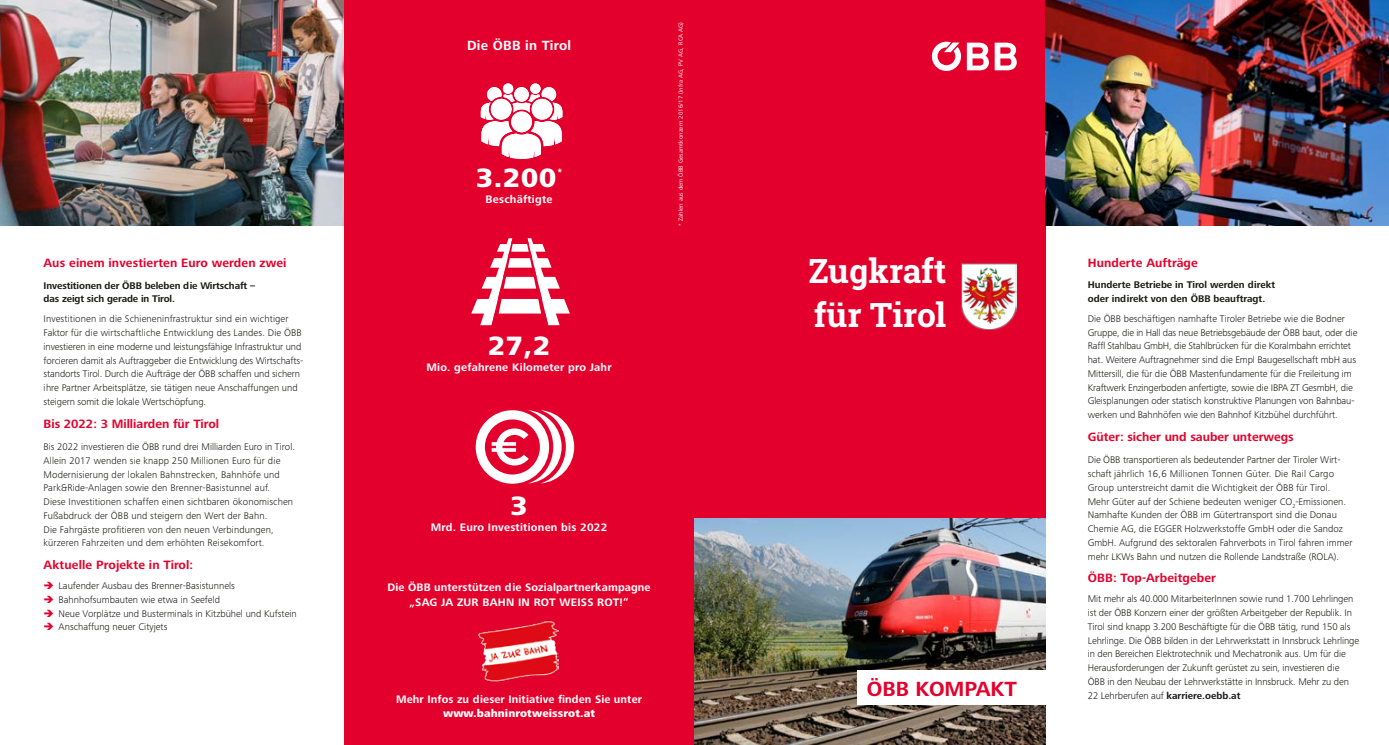
<style>
.page{position:relative;width:1389px;height:745px;background:#fff}
.page>*{position:absolute;margin:0;border:0;box-sizing:border-box;transform-origin:0 0}
.t1{font:700 33.62px/43.9px "Roboto Slab";color:#fff}
.t2{font:800 27.5px "Frutiger Next Pro";color:#fff}
.t3{font:700 21.25px "Frutiger Next Pro";color:#e4002c}
.t4{font:700 13.75px "Frutiger Next Pro";letter-spacing:.02em;color:#fff}
.t5{font:700 12.5px "Frutiger Next Pro";letter-spacing:.01em;color:#e4002c}
.t6{font:700 11.25px/15px "Frutiger Next Pro";letter-spacing:.01em;color:#fff;text-align:center}
.t7{font:300 10px/13.8px "Frutiger Next Pro";letter-spacing:-.005em;color:#1a1a18}
.t8{font:700 10px/13.8px "Frutiger Next Pro";letter-spacing:-.01em;color:#1a1a18}
.t9{font:6.25px "Frutiger Next Pro";letter-spacing:.02em;color:#fff}
.s1{color:#e4002c}
.s2{font-weight:800}
.s3{font-weight:700}
</style>
<div class="page">
<div style="left:344px;top:0;width:701px;height:744px;background:#e4002c"></div>
<img style="left:694px;top:518px;width:351px;height:226px">
<svg style="left:995px;top:43px;width:22px;height:27px"></svg>
<svg style="left:967px;top:43px;width:22px;height:27px"></svg>
<svg style="left:932px;top:42px;width:29px;height:29px"></svg>
<img style="left:961px;top:264px;width:55px;height:65px">
<svg style="left:471px;top:238px;width:99px;height:87px"></svg>
<div style="left:476px;top:410px;width:73px;height:73px;background:#fff;border-radius:50%"></div>
<div style="left:485px;top:419px;width:55px;height:55px;background:#e4002c;border-radius:50%"></div>
<svg style="left:492px;top:410px;width:82px;height:73px"></svg>
<svg style="left:481px;top:83px;width:81px;height:76px"></svg>
<img style="left:478px;top:620px;width:81px;height:61px">
<div style="left:857px;top:670px;width:197px;height:34px;background:#fff"></div>
<img style="left:0;top:0;width:344px;height:225px">
<img style="left:1045px;top:0;width:344px;height:225px">
<p class="t5" style="left:44px;top:256px;width:245px">Aus einem investierten Euro werden zwei</p>
<p class="t8" style="left:44px;top:278px;width:213px">Investitionen der ÖBB beleben die Wirtschaft – das zeigt sich gerade in Tirol.</p>
<p class="t7" style="left:44px;top:312px;width:261px">Investitionen in die Schieneninfrastruktur sind ein wichtiger Faktor für die wirtschaftliche Entwicklung des Landes. Die ÖBB investieren in eine moderne und leistungsfähige Infrastruktur und forcieren damit als Auftraggeber die Entwicklung des Wirtschafts&shy;standorts Tirol. Durch die Aufträge der ÖBB schaffen und sichern ihre Partner Arbeitsplätze, sie tätigen neue Anschaffungen und steigern somit die lokale Wertschöpfung.</p>
<p class="t5" style="left:44px;top:416px;width:177px">Bis 2022: 3 Milliarden für Tirol</p>
<p class="t7" style="left:44px;top:439px;width:253px">Bis 2022 investieren die ÖBB rund drei Milliarden Euro in Tirol.<br>Allein 2017 wenden sie knapp 250 Millionen Euro für die Modernisierung der lokalen Bahnstrecken, Bahnhöfe und Park&amp;Ride-Anlagen sowie den Brenner-Basistunnel auf.<br>Diese Investitionen schaffen einen sichtbaren ökonomischen Fußabdruck der ÖBB und steigern den Wert der Bahn.<br>Die Fahrgäste profitieren von den neuen Verbindungen, kürzeren Fahrzeiten und dem erhöhten Reisekomfort.</p>
<p class="t5" style="left:44px;top:557px;width:151px">Aktuelle Projekte in Tirol:</p>
<p class="t7" style="left:44px;top:578px;width:193px"><span class="s1">➔</span> Laufender Ausbau des Brenner-Basistunnels</p>
<p class="t7" style="left:44px;top:592px;width:178px"><span class="s1">➔</span> Bahnhofsumbauten wie etwa in Seefeld</p>
<p class="t7" style="left:44px;top:606px;width:255px"><span class="s1">➔</span> Neue Vorplätze und Busterminals in Kitzbühel und Kufstein</p>
<p class="t7" style="left:44px;top:619px;width:125px"><span class="s1">➔</span> Anschaffung neuer Cityjets</p>
<p class="t4" style="left:467px;top:38px;width:106px">Die ÖBB in Tirol</p>
<p class="t6" style="left:557px;top:165px;width:6px">*</p>
<p class="t2" style="left:476px;top:162px;width:82px">3.200</p>
<p class="t6" style="left:486px;top:191px;width:68px">Beschäftigte</p>
<p class="t2" style="left:488px;top:330px;width:64px">27,2</p>
<p class="t6" style="left:426px;top:359px;width:187px">Mio. gefahrene Kilometer pro Jahr</p>
<p class="t9" style="left:677px;top:226px;width:205px;rotate:-90deg">* Zahlen aus dem ÖBB Gesamtkonzern 2016/17 (Infra AG, PV AG, RCA AG)</p>
<p class="t2" style="left:511px;top:490px;width:19px">3</p>
<p class="t6" style="left:431px;top:520px;width:178px">Mrd. Euro Investitionen bis 2022</p>
<p class="t6" style="left:388px;top:579px;width:265px">Die ÖBB unterstützen die Sozialpartnerkampagne „SAG JA ZUR BAHN IN ROT WEISS ROT!“</p>
<p class="t6" style="left:396px;top:691px;width:248px;line-height:13.8px">Mehr Infos zu dieser Initiative finden Sie unter <span class="s2">www.bahninrotweissrot.at</span></p>
<p class="t1" style="left:808px;top:248px;width:139px">Zugkraft für Tirol</p>
<p class="t3" style="left:867px;top:676px;width:151px">ÖBB KOMPAKT</p>
<p class="t5" style="left:1088px;top:255px;width:112px">Hunderte Aufträge</p>
<p class="t8" style="left:1088px;top:278px;width:189px">Hunderte Betriebe in Tirol werden direkt oder indirekt von den ÖBB beauftragt.</p>
<p class="t7" style="left:1088px;top:311px;width:271px">Die ÖBB beschäftigen namhafte Tiroler Betriebe wie die Bodner Gruppe, die in Hall das neue Betriebsgebäude der ÖBB baut, oder die Raffl Stahlbau GmbH, die Stahlbrücken für die Koralmbahn errichtet hat. Weitere Auftragnehmer sind die Empl Baugesellschaft mbH aus Mittersill, die für die ÖBB Mastenfundamente für die Freileitung im Kraftwerk Enzingerboden anfertigte, sowie die IBPA ZT GesmbH, die Gleisplanungen oder statisch konstruktive Planungen von Bahnbau&shy;werken und Bahnhöfen wie den Bahnhof Kitzbühel durchführt.</p>
<p class="t5" style="left:1088px;top:429px;width:208px">Güter: sicher und sauber unterwegs</p>
<p class="t7" style="left:1088px;top:453px;width:266px">Die ÖBB transportieren als bedeutender Partner der Tiroler Wirt&shy;schaft jährlich 16,6 Millionen Tonnen Güter. Die Rail Cargo Group unterstreicht damit die Wichtigkeit der ÖBB für Tirol.<br>Mehr Güter auf der Schiene bedeuten weniger CO<sub>2</sub>-Emissionen.<br>Namhafte Kunden der ÖBB im Gütertransport sind die Donau Chemie AG, die EGGER Holzwerkstoffe GmbH oder die Sandoz GmbH. Aufgrund des sektoralen Fahrverbots in Tirol fahren immer mehr LKWs Bahn und nutzen die Rollende Landstraße (ROLA).</p>
<p class="t5" style="left:1088px;top:570px;width:130px">ÖBB: Top-Arbeitgeber</p>
<p class="t7" style="left:1088px;top:591px;width:273px">Mit mehr als 40.000 MitarbeiterInnen sowie rund 1.700 Lehrlingen ist der ÖBB Konzern einer der größten Arbeitgeber der Republik. In Tirol sind knapp 3.200 Beschäftigte für die ÖBB tätig, rund 150 als Lehrlinge. Die ÖBB bilden in der Lehrwerkstatt in Innsbruck Lehrlinge in den Bereichen Elektrotechnik und Mechatronik aus. Um für die Herausforderungen der Zukunft gerüstet zu sein, investieren die ÖBB in den Neubau der Lehrwerkstätte in Innsbruck. Mehr zu den 22 Lehrberufen auf <span class="s3">karriere.oebb.at</span></p>
</div>
